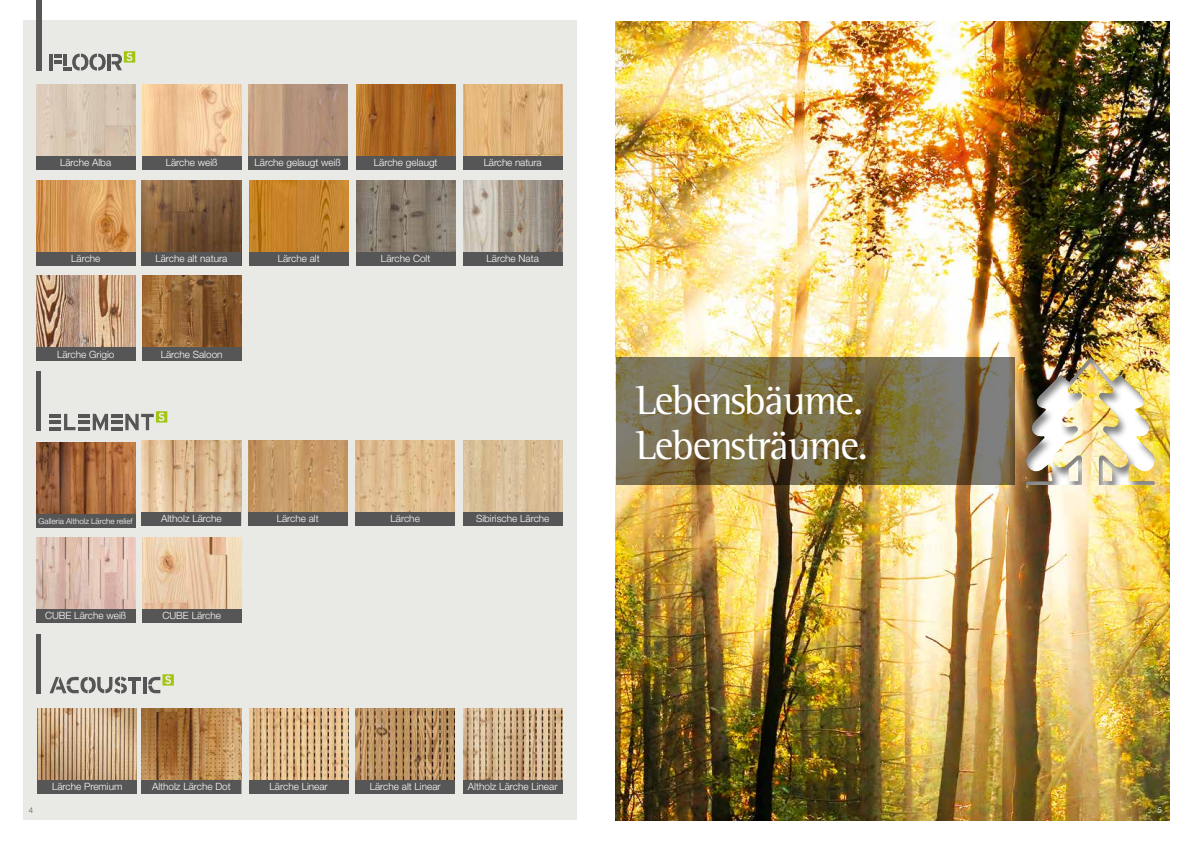
<style>
.page{position:relative;width:1191px;height:842px;background:#fff}
.page>*{position:absolute;margin:0;border:0;box-sizing:border-box;transform-origin:0 0}
.t1{font:42px/45px "Rotis Semi Serif";letter-spacing:-.03em;color:#fff}
.t2{font:300 10px "Helvetica Neue LT Pro";color:#fff}
.t3{font:300 8px "Helvetica Neue LT Pro";color:#fff}
.t4{font:300 8px "Helvetica Neue LT Std";color:#565656}
.t5{font:300 8px "Helvetica Neue LT Std";color:#fff}
</style>
<div class="page">
<img style="left:616px;top:21px;width:553px;height:800px">
<div style="left:23px;top:20px;width:554px;height:799px;background:#e9eae5"></div>
<img style="left:1025px;top:356px;width:131px;height:130px">
<div style="left:36px;top:0;width:5px;height:71px;background:#565656"></div>
<hr style="left:49px;top:54px;width:4px;height:16px;background:#565656">
<hr style="left:107px;top:54px;width:3px;height:16px;background:#565656">
<svg style="left:112px;top:51px;width:23px;height:19px"></svg>
<svg style="left:54px;top:54px;width:52px;height:17px"></svg>
<img style="left:463px;top:180px;width:99px;height:72px">
<div style="left:463px;top:252px;width:99px;height:13px;background:#565656"></div>
<img style="left:36px;top:84px;width:99px;height:72px">
<div style="left:36px;top:156px;width:99px;height:13px;background:#565656"></div>
<img style="left:142px;top:180px;width:99px;height:72px">
<div style="left:142px;top:252px;width:99px;height:13px;background:#565656"></div>
<img style="left:142px;top:84px;width:99px;height:72px">
<div style="left:142px;top:156px;width:99px;height:13px;background:#565656"></div>
<img style="left:356px;top:180px;width:99px;height:72px">
<div style="left:356px;top:252px;width:99px;height:13px;background:#565656"></div>
<img style="left:36px;top:180px;width:99px;height:72px">
<div style="left:36px;top:252px;width:99px;height:13px;background:#565656"></div>
<img style="left:248px;top:84px;width:99px;height:72px">
<div style="left:248px;top:156px;width:99px;height:13px;background:#565656"></div>
<img style="left:356px;top:84px;width:99px;height:72px">
<div style="left:356px;top:156px;width:99px;height:13px;background:#565656"></div>
<img style="left:249px;top:180px;width:99px;height:72px">
<div style="left:249px;top:252px;width:99px;height:13px;background:#565656"></div>
<img style="left:142px;top:276px;width:99px;height:72px">
<div style="left:142px;top:348px;width:99px;height:13px;background:#565656"></div>
<img style="left:463px;top:84px;width:99px;height:72px">
<div style="left:463px;top:156px;width:99px;height:13px;background:#565656"></div>
<img style="left:36px;top:276px;width:99px;height:72px">
<div style="left:36px;top:348px;width:99px;height:13px;background:#565656"></div>
<div style="left:36px;top:371px;width:5px;height:60px;background:#565656"></div>
<svg style="left:49px;top:411px;width:118px;height:20px"></svg>
<img style="left:36px;top:442px;width:99px;height:72px">
<div style="left:36px;top:514px;width:99px;height:13px;background:#565656"></div>
<img style="left:36px;top:537px;width:99px;height:72px">
<div style="left:36px;top:609px;width:99px;height:13px;background:#565656"></div>
<img style="left:248px;top:440px;width:99px;height:72px">
<div style="left:248px;top:512px;width:99px;height:13px;background:#565656"></div>
<img style="left:142px;top:440px;width:99px;height:72px">
<div style="left:142px;top:512px;width:99px;height:13px;background:#565656"></div>
<img style="left:355px;top:440px;width:100px;height:72px">
<div style="left:355px;top:512px;width:100px;height:13px;background:#565656"></div>
<img style="left:463px;top:440px;width:99px;height:72px">
<div style="left:463px;top:512px;width:99px;height:13px;background:#565656"></div>
<img style="left:38px;top:708px;width:99px;height:72px">
<div style="left:38px;top:780px;width:99px;height:13px;background:#565656"></div>
<svg style="left:616px;top:357px;width:398px;height:128px;background:#776b49"></svg>
<img style="left:142px;top:537px;width:99px;height:72px">
<div style="left:142px;top:609px;width:99px;height:13px;background:#565656"></div>
<div style="left:36px;top:634px;width:5px;height:59px;background:#565656"></div>
<hr style="left:143px;top:677px;width:3px;height:16px;background:#565656">
<svg style="left:148px;top:674px;width:26px;height:19px"></svg>
<svg style="left:50px;top:677px;width:91px;height:16px"></svg>
<img style="left:142px;top:708px;width:99px;height:72px">
<div style="left:142px;top:780px;width:99px;height:13px;background:#565656"></div>
<img style="left:249px;top:708px;width:99px;height:72px">
<div style="left:249px;top:780px;width:99px;height:13px;background:#565656"></div>
<img style="left:355px;top:708px;width:100px;height:72px">
<div style="left:355px;top:780px;width:100px;height:13px;background:#565656"></div>
<img style="left:463px;top:708px;width:99px;height:72px">
<div style="left:463px;top:780px;width:99px;height:13px;background:#565656"></div>
<p class="t2" style="left:60px;top:157px;width:53px">Lärche Alba</p>
<p class="t2" style="left:166px;top:157px;width:53px">Lärche weiß</p>
<p class="t2" style="left:254px;top:157px;width:88px">Lärche gelaugt weiß</p>
<p class="t2" style="left:374px;top:157px;width:65px">Lärche gelaugt</p>
<p class="t2" style="left:484px;top:157px;width:60px">Lärche natura</p>
<p class="t2" style="left:71px;top:253px;width:31px">Lärche</p>
<p class="t2" style="left:381px;top:253px;width:51px">Lärche Colt</p>
<p class="t2" style="left:155px;top:253px;width:74px">Lärche alt natura</p>
<p class="t2" style="left:278px;top:253px;width:44px">Lärche alt</p>
<p class="t2" style="left:486px;top:253px;width:54px">Lärche Nata</p>
<p class="t2" style="left:57px;top:349px;width:59px">Lärche Grigio</p>
<p class="t2" style="left:161px;top:349px;width:63px">Lärche Saloon</p>
<p class="t3" style="left:39px;top:516px;width:95px">Galleria Altholz Lärche relief</p>
<p class="t2" style="left:161px;top:513px;width:62px">Altholz Lärche</p>
<p class="t2" style="left:277px;top:513px;width:44px">Lärche alt</p>
<p class="t2" style="left:390px;top:513px;width:31px">Lärche</p>
<p class="t2" style="left:476px;top:513px;width:75px">Sibirische Lärche</p>
<p class="t2" style="left:45px;top:610px;width:83px">CUBE Lärche weiß</p>
<p class="t2" style="left:162px;top:610px;width:60px">CUBE Lärche</p>
<p class="t2" style="left:52px;top:781px;width:72px">Lärche Premium</p>
<p class="t2" style="left:152px;top:781px;width:80px">Altholz Lärche Dot</p>
<p class="t2" style="left:270px;top:781px;width:60px">Lärche Linear</p>
<p class="t2" style="left:370px;top:781px;width:72px">Lärche alt Linear</p>
<p class="t2" style="left:468px;top:781px;width:91px">Altholz Lärche Linear</p>
<h1 class="t1" style="left:635px;top:381px;width:234px">Lebensbäume.<br>Lebensträume.</h1>
<p class="t4" style="left:29px;top:807px;width:6px">4</p>
<p class="t5" style="left:1157px;top:807px;width:6px">5</p>
</div>
